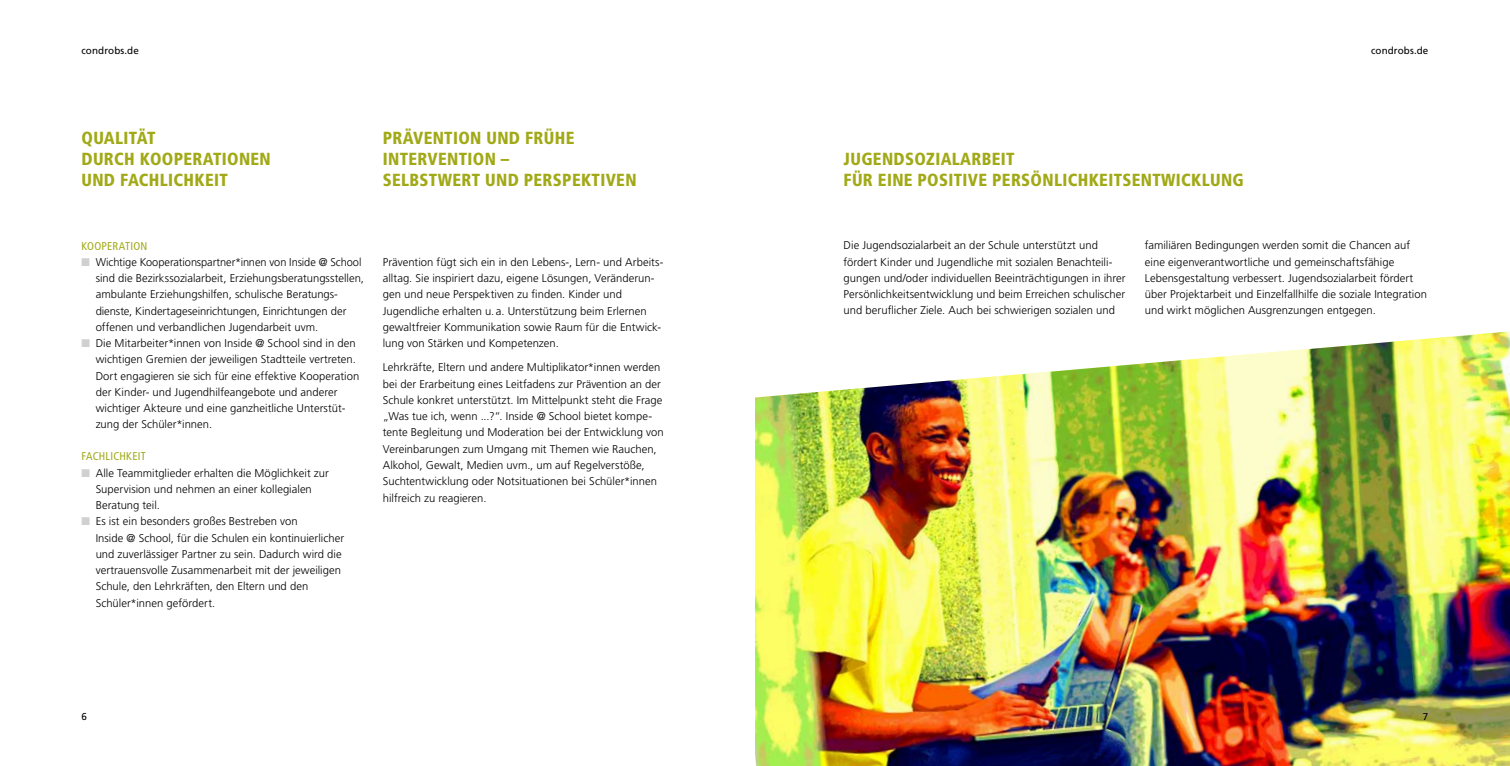
<style>
.page{position:relative;width:1510px;height:766px;background:#fff}
.page>*{position:absolute;margin:0;border:0;box-sizing:border-box;transform-origin:0 0}
.t1{font:900 condensed 17.5px/21px "Frutiger LT Std";letter-spacing:.02em;color:#a1a916;scale:.96 1}
.t2{font:300 11.25px/16.2px "Frutiger LT Std";color:#000}
.t3{font:condensed 11.25px "Frutiger LT Std";letter-spacing:.02em;color:#a1a916}
.t4{font:10px "Frutiger LT Std";letter-spacing:.01em;color:#000}
.s1{color:#d0d0d0}
</style>
<div class="page">
<img style="left:755px;top:331px;width:754px;height:434px">
<p class="t4" style="left:81px;top:44px;width:59px">condrobs.de</p>
<p class="t4" style="left:1371px;top:44px;width:59px">condrobs.de</p>
<h1 class="t1" style="left:81px;top:128px;width:199px">QUALITÄT<br>DURCH KOOPERATIONEN<br>UND FACHLICHKEIT</h1>
<h1 class="t1" style="left:383px;top:128px;width:266px">PRÄVENTION UND FRÜHE<br>INTERVENTION –<br>SELBSTWERT UND PERSPEKTIVEN</h1>
<p class="t3" style="left:81px;top:239px;width:67px">KOOPERATION</p>
<p class="t2" style="left:96px;top:254px;width:270px;text-indent:-14px"><span class="s1">■</span> Wichtige Kooperationspartner*innen von Inside @ School sind die Bezirkssozialarbeit, Erziehungsberatungsstellen, ambulante Erziehungshilfen, schulische Beratungs&shy;dienste, Kindertageseinrichtungen, Einrichtungen der offenen und verbandlichen Jugendarbeit uvm.</p>
<p class="t2" style="left:96px;top:335px;width:265px;text-indent:-14px"><span class="s1">■</span> Die Mitarbeiter*innen von Inside @ School sind in den wichtigen Gremien der jeweiligen Stadtteile vertreten.<br>Dort engagieren sie sich für eine effektive Kooperation der Kinder- und Jugendhilfeangebote und anderer wichtiger Akteure und eine ganzheitliche Unterstüt&shy;zung der Schüler*innen.</p>
<p class="t3" style="left:81px;top:450px;width:66px">FACHLICHKEIT</p>
<p class="t2" style="left:96px;top:464px;width:235px;text-indent:-14px"><span class="s1">■</span> Alle Teammitglieder erhalten die Möglichkeit zur<br>Supervision und nehmen an einer kollegialen<br>Beratung teil.</p>
<p class="t2" style="left:96px;top:513px;width:250px;text-indent:-14px"><span class="s1">■</span> Es ist ein besonders großes Bestreben von<br>Inside @ School, für die Schulen ein kontinuierlicher und zuverlässiger Partner zu sein. Dadurch wird die vertrauensvolle Zusammenarbeit mit der jeweiligen Schule, den Lehrkräften, den Eltern und den Schüler*innen gefördert.</p>
<p class="t2" style="left:383px;top:254px;width:281px">Prävention fügt sich ein in den Lebens-, Lern- und Arbeits&shy;alltag. Sie inspiriert dazu, eigene Lösungen, Veränderun&shy;gen und neue Perspektiven zu finden. Kinder und Jugendliche erhalten u.a. Unterstützung beim Erlernen gewaltfreier Kommunikation sowie Raum für die Entwick&shy;lung von Stärken und Kompetenzen.</p>
<p class="t2" style="left:383px;top:359px;width:282px">Lehrkräfte, Eltern und andere Multiplikator*innen werden bei der Erarbeitung eines Leitfadens zur Prävention an der Schule konkret unterstützt. Im Mittelpunkt steht die Frage „Was tue ich, wenn ...?“. Inside @ School bietet kompe&shy;tente Begleitung und Moderation bei der Entwicklung von Vereinbarungen zum Umgang mit Themen wie Rauchen, Alkohol, Gewalt, Medien uvm., um auf Regelverstöße, Suchtentwicklung oder Notsituationen bei Schüler*innen hilfreich zu reagieren.</p>
<h1 class="t1" style="left:843px;top:149px;width:418px">JUGENDSOZIALARBEIT<br>FÜR EINE POSITIVE PERSÖNLICHKEITSENTWICKLUNG</h1>
<p class="t2" style="left:843px;top:237px;width:283px">Die Jugendsozialarbeit an der Schule unterstützt und fördert Kinder und Jugendliche mit sozialen Benachteili&shy;gungen und/oder individuellen Beeinträchtigungen in ihrer Persönlichkeitsentwicklung und beim Erreichen schulischer und beruflicher Ziele. Auch bei schwierigen sozialen und</p>
<p class="t2" style="left:1144px;top:237px;width:284px">familiären Bedingungen werden somit die Chancen auf eine eigenverantwortliche und gemeinschaftsfähige Lebensgestaltung verbessert. Jugendsozialarbeit fördert über Projektarbeit und Einzelfallhilfe die soziale Integration und wirkt möglichen Ausgrenzungen entgegen.</p>
<p class="t4" style="left:81px;top:710px;width:7px">6</p>
<p class="t4" style="left:1422px;top:710px;width:7px">7</p>
</div>
